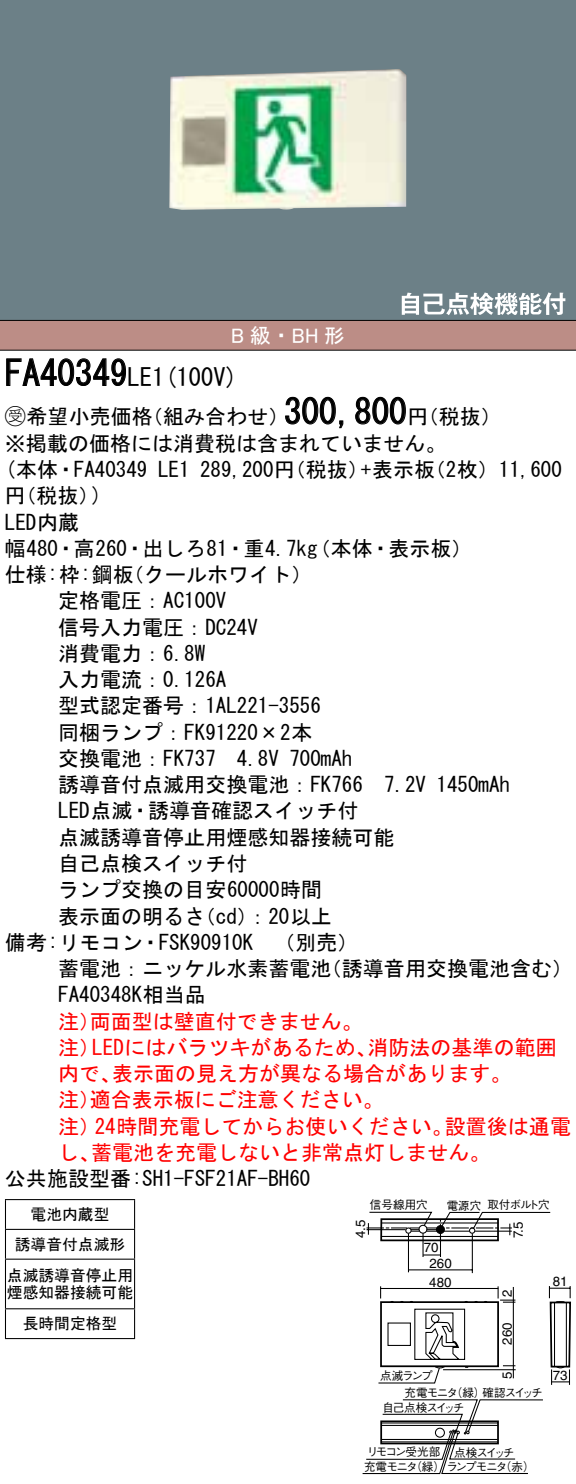
<style>
.page{position:relative;width:576px;height:1484px;background:#fff}
.page>*{position:absolute;margin:0;border:0;box-sizing:border-box;transform-origin:0 0}
.t1{font:35px "MS Gothic";color:#000}
.t2{font:24.5px "MS Gothic";color:#000}
.t3{font:21px/26.2px "MS Gothic";color:#000}
.t4{font:21px/26.2px "MS Gothic";color:#f00}
.t5{font:21px "MS P Gothic";color:#fff}
.t6{font:15.75px/29.8px "MS Gothic";color:#000;text-align:center}
.t7{font:13.3px "Helvetica LT Std";color:#000}
.t8{font:11.55px/14.3px "Gothic BBB Pro Medium 90 pv RKSJ H";letter-spacing:-.095em;color:#000}
.s1{font-family:"Ford Classification 1"}
</style>
<div class="page">
<div style="left:0;top:0;width:575px;height:290px;background:#6c8087"></div>
<img style="left:169px;top:69px;width:237px;height:141px">
<div style="left:0;top:290px;width:575px;height:30px;background:#6c8087"></div>
<svg style="left:401px;top:292px;width:164px;height:23px"></svg>
<div style="left:0;top:320px;width:575px;height:30px;background:#bc8d86"></div>
<hr style="left:0;top:320px;width:575px;height:1px;background:#000">
<hr style="left:0;top:349px;width:575px;height:2px;background:#000">
<svg style="left:6px;top:358px;width:120px;height:28px"></svg>
<svg style="left:285px;top:396px;width:59px;height:32px"></svg>
<svg style="left:355px;top:396px;width:51px;height:29px"></svg>
<hr style="left:5px;top:1198px;width:130px;height:1px;background:#000">
<hr style="left:5px;top:1228px;width:130px;height:1px;background:#000">
<svg style="left:5px;top:1199px;width:1px;height:59px"></svg>
<svg style="left:134px;top:1199px;width:1px;height:59px"></svg>
<hr style="left:5px;top:1258px;width:130px;height:1px;background:#000">
<hr style="left:5px;top:1259px;width:1px;height:49px;background:#000">
<hr style="left:134px;top:1259px;width:1px;height:49px;background:#000">
<hr style="left:5px;top:1307px;width:130px;height:2px;background:#000">
<svg style="left:5px;top:1309px;width:1px;height:28px"></svg>
<svg style="left:134px;top:1309px;width:1px;height:28px"></svg>
<hr style="left:5px;top:1337px;width:130px;height:1px;background:#000">
<svg style="left:366px;top:1399px;width:177px;height:74px"></svg>
<hr style="left:381px;top:1438px;width:116px;height:1px;background:#000">
<hr style="left:381px;top:1440px;width:116px;height:2px;background:#000">
<svg style="left:366px;top:1211px;width:204px;height:173px"></svg>
<p class="t5" style="left:231px;top:325px;width:115px">B級・ BH 形</p>
<h1 class="t1" style="left:5px;top:355px;width:124px">FA40349</h1>
<p class="t2" style="left:127px;top:364px;width:112px">LE (1 100 (V</p>
<h1 class="t1" style="left:284px;top:394px;width:124px">300,800</h1>
<p class="t3" style="left:5px;top:403px;width:149px"><span class="s1">B</span>希望小売価格</p>
<p class="t3" style="left:5px;top:430px;width:442px">※掲載の価格には消費税は含まれていません。</p>
<p class="t3" style="left:142px;top:403px;width:148px">（組み合わせ）</p>
<p class="t3" style="left:407px;top:403px;width:96px">（円税抜(</p>
<p class="t3" style="left:92px;top:456px;width:57px;text-indent:-87px">(本体・FA40349 (</p>
<p class="t3" style="left:5px;top:482px;width:96px">（円税抜(<br>LED内蔵</p>
<p class="t3" style="left:158px;top:456px;width:33px">LE1</p>
<p class="t3" style="left:361px;top:456px;width:76px">+表示板</p>
<p class="t3" style="left:200px;top:456px;width:170px">289,200 （円税抜）</p>
<p class="t3" style="left:424px;top:456px;width:139px">（枚2 (11,600</p>
<p class="t3" style="left:5px;top:535px;width:314px;text-align:right">幅480・高260・出しろ81・重4.7kg（クールホワイト(</p>
<p class="t3" style="left:309px;top:535px;width:164px">（本体・表示板(</p>
<p class="t3" style="left:5px;top:561px;width:130px">仕様枠: :鋼板</p>
<p class="t3" style="left:58px;top:587px;width:170px">定格電圧：AC100V</p>
<p class="t3" style="left:58px;top:614px;width:201px">信号入力電圧：DC24V</p>
<p class="t3" style="left:58px;top:640px;width:149px">消費電力：6.8W</p>
<p class="t3" style="left:58px;top:666px;width:170px">入力電流：0.126A</p>
<p class="t3" style="left:58px;top:692px;width:264px">型式認定番号：1AL221-3556</p>
<p class="t3" style="left:58px;top:719px;width:255px">同梱ランプ：FK91220× 本2</p>
<p class="t3" style="left:289px;top:745px;width:64px">700mAh</p>
<p class="t3" style="left:58px;top:745px;width:222px">交換電池：FK737　4.8V</p>
<p class="t3" style="left:58px;top:771px;width:369px">誘導音付点滅用交換電池：FK766　7.2V</p>
<p class="t3" style="left:58px;top:797px;width:301px">LED点滅・誘導音確認スイッチ付</p>
<p class="t3" style="left:58px;top:824px;width:337px">点滅誘導音停止用煙感知器接続可能</p>
<p class="t3" style="left:58px;top:850px;width:191px">自己点検スイッチ付</p>
<p class="t3" style="left:58px;top:876px;width:265px">ランプ交換の目安60000時間</p>
<p class="t3" style="left:247px;top:902px;width:86px">：20以上</p>
<p class="t3" style="left:58px;top:902px;width:149px">表示面の明るさ</p>
<p class="t3" style="left:195px;top:902px;width:64px">（cd）</p>
<p class="t3" style="left:5px;top:929px;width:250px">備考:リモコン・FSK90910K</p>
<p class="t3" style="left:264px;top:929px;width:96px">　（別売(</p>
<p class="t3" style="left:436px;top:771px;width:75px">1450mAh</p>
<p class="t3" style="left:321px;top:955px;width:253px">（誘導音用交換電池含む(</p>
<p class="t3" style="left:58px;top:955px;width:274px">蓄電池：ニッケル水素蓄電池<br>FA40348K相当品</p>
<p class="t4" style="left:90px;top:1007px;width:274px">両面型は壁直付できません。</p>
<p class="t4" style="left:58px;top:1007px;width:43px">注）</p>
<p class="t4" style="left:92px;top:1034px;width:286px">LEDにはバラツキがあるため、</p>
<p class="t4" style="left:367px;top:1034px;width:190px">消防法の基準の範囲</p>
<p class="t4" style="left:58px;top:1034px;width:43px">注）</p>
<p class="t4" style="left:112px;top:1060px;width:401px">表示面の見え方が異なる場合があります。</p>
<p class="t4" style="left:90px;top:1060px;width:295px;text-indent:-32px">内で、<br>適合表示板にご注意ください。</p>
<p class="t4" style="left:58px;top:1086px;width:43px">注）</p>
<p class="t4" style="left:444px;top:1112px;width:128px">設置後は通電</p>
<p class="t4" style="left:95px;top:1112px;width:359px">24時間充電してからお使いください。</p>
<p class="t4" style="left:91px;top:1112px;width:401px;text-indent:-33px">注）<br>蓄電池を充電しないと非常点灯しません。</p>
<p class="t4" style="left:58px;top:1139px;width:43px">し、</p>
<p class="t3" style="left:5px;top:1165px;width:307px">公共施設型番:SH1-FSF21AF-BH60</p>
<p class="t6" style="left:15px;top:1199px;width:112px">電池内蔵型<br>誘導音付点滅形</p>
<p class="t6" style="left:7px;top:1267px;width:127px;line-height:16.4px;text-align:left">点滅誘導音停止用煙感知器接続可能</p>
<p class="t6" style="left:23px;top:1308px;width:96px">長時間定格型</p>
<p class="t8" style="left:370px;top:1196px;width:59px">信号線用穴</p>
<p class="t8" style="left:487px;top:1196px;width:64px">取付ボルト穴</p>
<p class="t8" style="left:446px;top:1196px;width:36px">電源穴</p>
<p class="t7" style="left:352px;top:1237px;width:20px;rotate:-90deg">4.5</p>
<p class="t7" style="left:510px;top:1237px;width:17px;rotate:-90deg">7.5</p>
<p class="t7" style="left:423px;top:1239px;width:16px">70</p>
<p class="t7" style="left:429px;top:1255px;width:24px">260</p>
<p class="t7" style="left:552px;top:1273px;width:16px">81</p>
<p class="t7" style="left:429px;top:1273px;width:24px">480</p>
<p class="t7" style="left:499px;top:1296px;width:9px;rotate:-90deg">2</p>
<p class="t7" style="left:499px;top:1344px;width:24px;rotate:-90deg">260</p>
<p class="t8" style="left:380px;top:1366px;width:54px">点滅ランプ</p>
<p class="t7" style="left:499px;top:1378px;width:9px;rotate:-90deg">5</p>
<p class="t8" style="left:450px;top:1383px;width:36px">（緑）</p>
<p class="t8" style="left:404px;top:1383px;width:55px">充電モニタ</p>
<p class="t8" style="left:482px;top:1383px;width:62px">確認スイッチ</p>
<p class="t8" style="left:382px;top:1398px;width:84px">自己点検スイッチ</p>
<p class="t7" style="left:552px;top:1367px;width:16px">73</p>
<p class="t8" style="left:364px;top:1443px;width:78px">リモコン受光部充電モニタ</p>
<p class="t8" style="left:454px;top:1443px;width:62px">点検スイッチ</p>
<p class="t8" style="left:499px;top:1457px;width:36px">（赤(</p>
<p class="t8" style="left:410px;top:1457px;width:98px">（緑( ランプモニタ</p>
</div>
